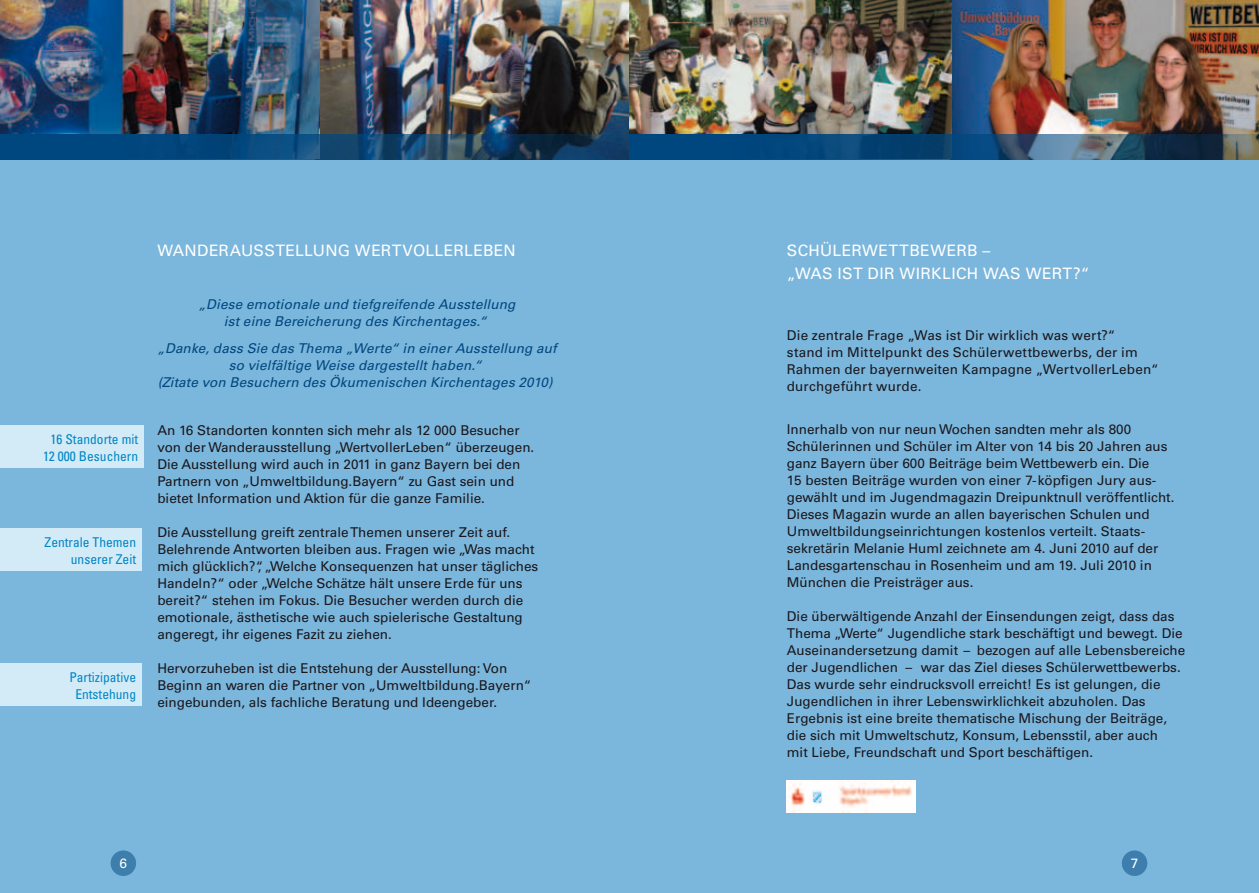
<style>
.page{position:relative;width:1259px;height:893px;background:#fff}
.page>*{position:absolute;margin:0;border:0;box-sizing:border-box;transform-origin:0 0}
.t1{font:15.75px/22.5px "Univers LT Pro 55 Roman";letter-spacing:.02em;color:#fff}
.t2{font:13.5px/17px "Univers LT Pro 55 Roman";color:#1a171c}
.t3{font:italic 13.5px/17px "Univers LT Pro 55";letter-spacing:.01em;color:#00477f;text-align:center}
.t4{font:condensed 13.5px/17px "Univers LT Pro";color:#0086c5;text-align:center}
.t5{font:13.5px "Univers LT Pro 55 Roman";color:#fff}
</style>
<div class="page">
<div style="left:0;top:136px;width:629px;height:757px;background:#7bb6dc"></div>
<div style="left:0;top:425px;width:144px;height:43px;background:#d3eaf7"></div>
<div style="left:0;top:528px;width:141px;height:43px;background:#d3eaf7"></div>
<div style="left:0;top:663px;width:141px;height:43px;background:#d3eaf7"></div>
<div style="left:629px;top:136px;width:630px;height:757px;background:#7bb6dc"></div>
<img style="left:319px;top:0;width:940px;height:134px">
<img style="left:0;top:0;width:319px;height:134px">
<div style="left:111px;top:850px;width:25px;height:26px;background:#3d7ead;border-radius:50%"></div>
<svg style="left:0;top:134px;width:629px;height:25px;background:#0e4470"></svg>
<svg style="left:629px;top:134px;width:630px;height:25px;background:#1c4d73"></svg>
<div style="left:1121px;top:850px;width:26px;height:26px;background:#3d7ead;border-radius:50%"></div>
<img style="left:787px;top:780px;width:128px;height:32px">
<h2 class="t4" style="left:43px;top:430px;width:97px">16 Standorte mit<br>12 000 Besuchern</h2>
<h2 class="t4" style="left:45px;top:533px;width:93px;text-align:right">Zentrale Themen unserer Zeit</h2>
<h2 class="t4" style="left:69px;top:668px;width:68px">Partizipative<br>Entstehung</h2>
<h1 class="t1" style="left:157px;top:239px;width:360px">WANDERAUSSTELLUNG WERTVOLLERLEBEN</h1>
<p class="t3" style="left:199px;top:295px;width:318px">„Diese emotionale und tiefgreifende Ausstellung ist eine Bereicherung des Kirchentages.“</p>
<p class="t3" style="left:157px;top:339px;width:401px">„Danke, dass Sie das Thema „Werte“ in einer Ausstellung auf</p>
<p class="t3" style="left:158px;top:356px;width:396px">so vielfältige Weise dargestellt haben.“<br>(Zitate von Besuchern des Ökumenischen Kirchentages 2010)</p>
<p class="t2" style="left:157px;top:422px;width:378px">An 16 Standorten konnten sich mehr als 12 000 Besucher von der Wanderausstellung „WertvollerLeben“ überzeugen.<br>Die Ausstellung wird auch in 2011 in ganz Bayern bei den Partnern von „Umweltbildung.Bayern“ zu Gast sein und bietet Information und Aktion für die ganze Familie.</p>
<p class="t2" style="left:157px;top:524px;width:382px">Die Ausstellung greift zentrale Themen unserer Zeit auf.<br>Belehrende Antworten bleiben aus. Fragen wie „Was macht mich glücklich?“, „Welche Konsequenzen hat unser tägliches Handeln?“ oder „Welche Schätze hält unsere Erde für uns bereit?“ stehen im Fokus. Die Besucher werden durch die emotionale, ästhetische wie auch spielerische Gestaltung angeregt, ihr eigenes Fazit zu ziehen.</p>
<p class="t2" style="left:157px;top:660px;width:375px">Hervorzuheben ist die Entstehung der Ausstellung: Von<br>Beginn an waren die Partner von „Umweltbildung.Bayern“ eingebunden, als fachliche Beratung und Ideengeber.</p>
<p class="t5" style="left:120px;top:855px;width:9px">6</p>
<h1 class="t1" style="left:787px;top:239px;width:304px">SCHÜLERWETTBEWERB –<br>„WAS IST DIR WIRKLICH WAS WERT?“</h1>
<p class="t2" style="left:787px;top:327px;width:373px">Die zentrale Frage „Was ist Dir wirklich was wert?“<br>stand im Mittelpunkt des Schülerwettbewerbs, der im Rahmen der bayernweiten Kampagne „WertvollerLeben“ durchgeführt wurde.</p>
<p class="t2" style="left:787px;top:420px;width:389px">Innerhalb von nur neun Wochen sandten mehr als 800<br>Schülerinnen und Schüler im Alter von 14 bis 20 Jahren aus ganz Bayern über 600 Beiträge beim Wettbewerb ein. Die<br>15 besten Beiträge wurden von einer 7-köpfigen Jury aus&shy;gewählt und im Jugendmagazin Dreipunktnull veröffentlicht.<br>Dieses Magazin wurde an allen bayerischen Schulen und Umweltbildungseinrichtungen kostenlos verteilt. Staats&shy;sekretärin Melanie Huml zeichnete am 4. Juni 2010 auf der Landesgartenschau in Rosenheim und am 19. Juli 2010 in München die Preisträger aus.</p>
<p class="t2" style="left:787px;top:608px;width:400px">Die überwältigende Anzahl der Einsendungen zeigt, dass das Thema „Werte“ Jugendliche stark beschäftigt und bewegt. Die Auseinandersetzung damit – bezogen auf alle Lebensbereiche der Jugendlichen – war das Ziel dieses Schülerwettbewerbs.<br>Das wurde sehr eindrucksvoll erreicht! Es ist gelungen, die Jugendlichen in ihrer Lebenswirklichkeit abzuholen. Das Ergebnis ist eine breite thematische Mischung der Beiträge, die sich mit Umweltschutz, Konsum, Lebensstil, aber auch<br>mit Liebe, Freundschaft und Sport beschäftigen.</p>
<p class="t5" style="left:1130px;top:855px;width:9px">7</p>
</div>
